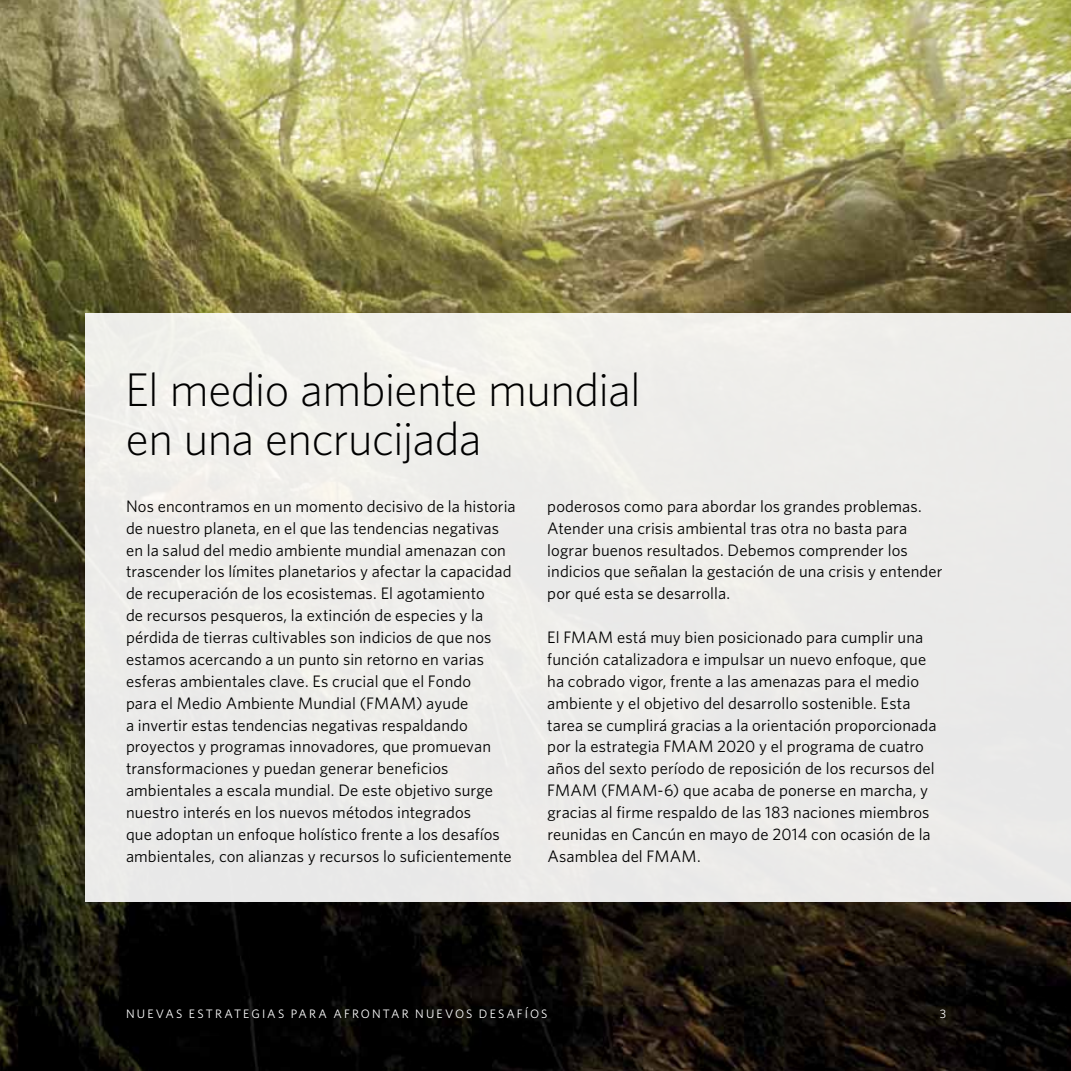
<style>
.page{position:relative;width:1071px;height:1071px;background:#fff}
.page>*{position:absolute;margin:0;border:0;box-sizing:border-box;transform-origin:0 0}
.t1{font:300 47.25px/49px "Whitney";letter-spacing:-.015em;color:#000}
.t2{font:16.62px/21.9px "Whitney";letter-spacing:.005em;color:#000}
.t3{font:12.25px "Whitney";letter-spacing:.17em;color:#fff}
</style>
<div class="page">
<img style="left:0;top:0;width:1071px;height:1071px">
<div style="left:86px;top:314px;width:985px;height:588px;background:#ecece9"></div>
<h1 class="t1" style="left:125px;top:363px;width:517px">El medio ambiente mundial en una encrucijada</h1>
<p class="t2" style="left:126px;top:495px;width:391px">Nos encontramos en un momento decisivo de la historia de nuestro planeta, en el que las tendencias negativas en la salud del medio ambiente mundial amenazan con trascender los límites planetarios y afectar la capacidad de recuperación de los ecosistemas. El agotamiento<br>de recursos pesqueros, la extinción de especies y la pérdida de tierras cultivables son indicios de que nos estamos acercando a un punto sin retorno en varias esferas ambientales clave. Es crucial que el Fondo<br>para el Medio Ambiente Mundial (FMAM) ayude<br>a invertir estas tendencias negativas respaldando proyectos y programas innovadores, que promuevan transformaciones y puedan generar beneficios ambientales a escala mundial. De este objetivo surge nuestro interés en los nuevos métodos integrados<br>que adoptan un enfoque holístico frente a los desafíos ambientales, con alianzas y recursos lo suficientemente</p>
<p class="t2" style="left:547px;top:495px;width:397px">poderosos como para abordar los grandes problemas.<br>Atender una crisis ambiental tras otra no basta para lograr buenos resultados. Debemos comprender los indicios que señalan la gestación de una crisis y entender por qué esta se desarrolla.</p>
<p class="t2" style="left:547px;top:626px;width:391px">El FMAM está muy bien posicionado para cumplir una función catalizadora e impulsar un nuevo enfoque, que ha cobrado vigor, frente a las amenazas para el medio ambiente y el objetivo del desarrollo sostenible. Esta tarea se cumplirá gracias a la orientación proporcionada por la estrategia FMAM 2020 y el programa de cuatro años del sexto período de reposición de los recursos del FMAM (FMAM-6) que acaba de ponerse en marcha, y gracias al firme respaldo de las 183 naciones miembros reunidas en Cancún en mayo de 2014 con ocasión de la Asamblea del FMAM.</p>
<p class="t3" style="left:126px;top:1005px;width:423px">Nuevas estrategias para afron tar n uevos desafíos</p>
<p class="t3" style="left:940px;top:1005px;width:8px">3</p>
</div>
